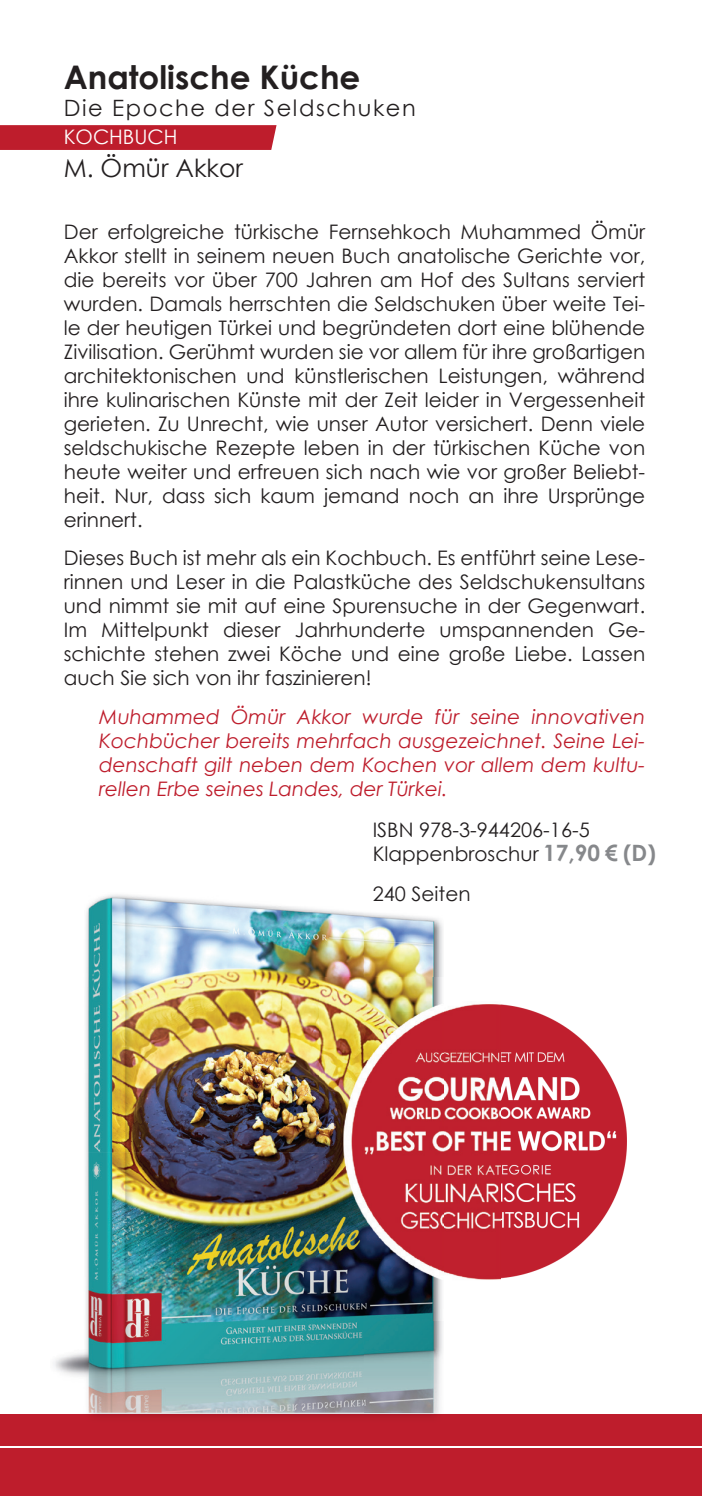
<style>
.page{position:relative;width:702px;height:1496px;background:#fff}
.page>*{position:absolute;margin:0;border:0;box-sizing:border-box;transform-origin:0 0}
.t1{font:700 32.5px "Century Gothic";color:#231f20}
.t2{font:25px "Century Gothic";color:#231f20}
.t3{font:22.5px "Century Gothic";letter-spacing:.07em;color:#231f20}
.t4{font:20px/24px "Century Gothic";color:#231f20;text-align:justify}
.t5{font:italic 20px/24px "Century Gothic";color:#be1d2c;text-align:justify}
.t6{font:20px "Century Gothic";color:#fff}
.s1{font-weight:700;font-size:22.5px;color:#86888b}
</style>
<div class="page">
<div style="left:0;top:1414px;width:702px;height:81px;background:#be1d2c"></div>
<hr style="left:0;top:1446px;width:702px;height:1px;background:#fff">
<svg style="left:0;top:125px;width:276px;height:25px;background:#be202f"></svg>
<img style="left:88px;top:1412px;width:351px;height:5px">
<img style="left:365px;top:1320px;width:78px;height:92px">
<img style="left:53px;top:894px;width:312px;height:518px">
<img style="left:365px;top:913px;width:78px;height:64px">
<img style="left:319px;top:977px;width:308px;height:343px">
<h1 class="t1" style="left:64px;top:53px;width:298px">Anatolische Küche</h1>
<p class="t3" style="left:64px;top:92px;width:353px">Die Epoche der Seldschuken</p>
<p class="t6" style="left:64px;top:122px;width:115px">KOCHBUCH</p>
<p class="t2" style="left:64px;top:150px;width:181px">M. Ömür Akkor</p>
<p class="t4" style="left:64px;top:219px;width:583px">Der erfolgreiche türkische Fernsehkoch Muhammed Ömür Akkor stellt in seinem neuen Buch anatolische Gerichte vor, die bereits vor über 700 Jahren am Hof des Sultans serviert wurden. Damals herrschten die Seldschuken über weite Tei&shy;le der heutigen Türkei und begründeten dort eine blühende Zivilisation. Gerühmt wurden sie vor allem für ihre großartigen architektonischen und künstlerischen Leistungen, während ihre kulinarischen Künste mit der Zeit leider in Vergessenheit gerieten. Zu Unrecht, wie unser Autor versichert. Denn viele seldschukische Rezepte leben in der türkischen Küche von heute weiter und erfreuen sich nach wie vor großer Beliebt&shy;heit. Nur, dass sich kaum jemand noch an ihre Ursprünge erinnert.</p>
<p class="t4" style="left:64px;top:546px;width:583px">Dieses Buch ist mehr als ein Kochbuch. Es entführt seine Lese&shy;rinnen und Leser in die Palastküche des Seldschukensultans und nimmt sie mit auf eine Spurensuche in der Gegenwart.<br>Im Mittelpunkt dieser Jahrhunderte umspannenden Ge&shy;schichte stehen zwei Köche und eine große Liebe. Lassen auch Sie sich von ihr faszinieren!</p>
<p class="t5" style="left:99px;top:704px;width:547px">Muhammed Ömür Akkor wurde für seine innovativen Kochbücher bereits mehrfach ausgezeichnet. Seine Lei&shy;denschaft gilt neben dem Kochen vor allem dem kultu&shy;rellen Erbe seines Landes, der Türkei.</p>
<p class="t4" style="left:373px;top:817px;width:284px">ISBN 978-3-944206-16-5<br>Klappenbroschur <span class="s1">17,90 € (D)</span></p>
<p class="t4" style="left:373px;top:881px;width:99px">240 Seiten</p>
</div>
